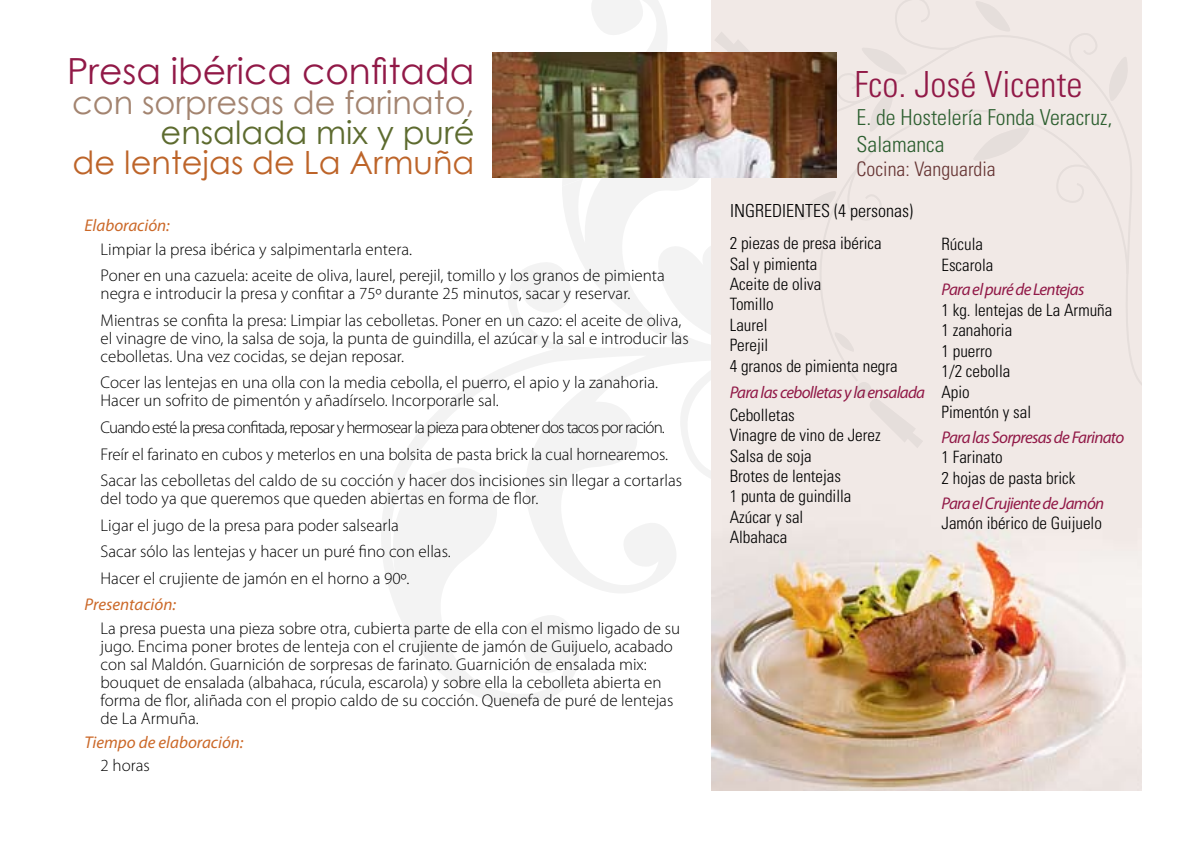
<style>
.page{position:relative;width:1191px;height:851px;background:#fff}
.page>*{position:absolute;margin:0;border:0;box-sizing:border-box;transform-origin:0 0}
.t1{font:36px "Century Gothic";color:#911947}
.t2{font:300 condensed 36px "Univers LT Std";color:#911947}
.t3{font:32px "Century Gothic";color:#a38470}
.t4{font:32px "Century Gothic";color:#bd6429}
.t5{font:32px "Century Gothic";color:#5d6b2f}
.t6{font:300 condensed 22px/26.4px "Univers LT Std";color:#2d5f30}
.t7{font:300 condensed 20px "Univers LT Std";color:#663433}
.t8{font:300 condensed 18px "Univers LT Std";color:#000}
.t9{font:300 17px/26.6px "Myriad Pro";color:#000}
.t10{font:300 condensed 17px/20.4px "Univers LT Std";color:#000}
.t11{font:italic 17px "Myriad Pro";letter-spacing:-.04em;color:#911947}
.t12{font:italic 17px "Myriad Pro";color:#cb6828}
</style>
<div class="page">
<svg style="left:381px;top:0;width:330px;height:705px"></svg>
<img style="left:711px;top:0;width:431px;height:790px">
<div style="left:802px;top:0;width:340px;height:389px;background:#f1e9e6"></div>
<svg style="left:974px;top:1px;width:37px;height:31px"></svg>
<svg style="left:1106px;top:55px;width:23px;height:48px"></svg>
<svg style="left:712px;top:30px;width:70px;height:22px;background:#eee6e3"></svg>
<div style="left:818px;top:109px;width:311px;height:275px;background:#f1e9e6"></div>
<svg style="left:798px;top:0;width:164px;height:226px;background:#eee6e3"></svg>
<svg style="left:834px;top:332px;width:20px;height:19px"></svg>
<div style="left:857px;top:383px;width:13px;height:13px;background:#e5dedb;border-radius:50%"></div>
<div style="left:856px;top:382px;width:15px;height:15px;border:2px solid #000;border-radius:50%"></div>
<svg style="left:870px;top:396px;width:54px;height:53px;background:#ede5e2"></svg>
<svg style="left:972px;top:125px;width:58px;height:37px;background:#ece4e1"></svg>
<img style="left:493px;top:52px;width:343px;height:125px">
<h1 class="t1" style="left:67px;top:49px;width:409px">Presa ibérica confitada</h1>
<h2 class="t3" style="left:72px;top:83px;width:404px">con sorpresas de farinato,</h2>
<h2 class="t5" style="left:160px;top:113px;width:315px">ensalada mix y puré</h2>
<h2 class="t4" style="left:73px;top:143px;width:403px">de lentejas de La Armuña</h2>
<p class="t12" style="left:85px;top:215px;width:87px">Elaboración:</p>
<p class="t9" style="left:101px;top:236px;width:566px">Limpiar la presa ibérica y salpimentarla entera.<br>Poner en una cazuela: aceite de oliva, laurel, perejil, tomillo y los granos de pimienta</p>
<p class="t9" style="left:101px;top:281px;width:582px">negra e introducir la presa y confitar a 75º durante 25 minutos, sacar y reservar.<br>Mientras se confita la presa: Limpiar las cebolletas. Poner en un cazo: el aceite de oliva,</p>
<p class="t9" style="left:101px;top:329px;width:589px;line-height:18px">el vinagre de vino, la salsa de soja, la punta de guindilla, el azúcar y la sal e introducir las cebolletas. Una vez cocidas, se dejan reposar.</p>
<p class="t9" style="left:101px;top:374px;width:559px;line-height:18px">Cocer las lentejas en una olla con la media cebolla, el puerro, el apio y la zanahoria.<br>Hacer un sofrito de pimentón y añadírselo. Incorporarle sal.</p>
<p class="t9" style="left:101px;top:414px;width:583px">Cuando esté la presa confitada, reposar y hermosear la pieza para obtener dos tacos por ración.<br>Freír el farinato en cubos y meterlos en una bolsita de pasta brick la cual hornearemos.<br>Sacar las cebolletas del caldo de su cocción y hacer dos incisiones sin llegar a cortarlas</p>
<p class="t9" style="left:101px;top:485px;width:439px">del todo ya que queremos que queden abiertas en forma de flor.<br>Ligar el jugo de la presa para poder salsearla<br>Sacar sólo las lentejas y hacer un puré fino con ellas.<br>Hacer el crujiente de jamón en el horno a 90º.</p>
<p class="t12" style="left:85px;top:594px;width:93px">Presentación:</p>
<p class="t9" style="left:101px;top:619px;width:581px;line-height:18px">La presa puesta una pieza sobre otra, cubierta parte de ella con el mismo ligado de su jugo. Encima poner brotes de lenteja con el crujiente de jamón de Guijuelo, acabado con sal Maldón. Guarnición de sorpresas de farinato. Guarnición de ensalada mix: bouquet de ensalada (albahaca, rúcula, escarola) y sobre ella la cebolleta abierta en forma de flor, aliñada con el propio caldo de su cocción. Quenefa de puré de lentejas de La Armuña.</p>
<p class="t12" style="left:85px;top:731px;width:160px">Tiempo de elaboración:</p>
<p class="t9" style="left:101px;top:752px;width:51px">2 horas</p>
<h1 class="t2" style="left:854px;top:62px;width:229px">Fco. José Vicente</h1>
<p class="t6" style="left:856px;top:104px;width:257px">E. de Hostelería Fonda Veracruz,<br>Salamanca</p>
<p class="t7" style="left:856px;top:156px;width:141px">Cocina: Vanguardia</p>
<p class="t8" style="left:730px;top:199px;width:184px">INGREDIENTES (4 personas)</p>
<p class="t10" style="left:729px;top:233px;width:169px">2 piezas de presa ibérica<br>Sal y pimienta<br>Aceite de oliva<br>Tomillo<br>Laurel<br>Perejil<br>4 granos de pimienta negra</p>
<p class="t11" style="left:729px;top:382px;width:197px">Para las cebolletas y la ensalada</p>
<p class="t10" style="left:729px;top:404px;width:152px">Cebolletas<br>Vinagre de vino de Jerez<br>Salsa de soja<br>Brotes de lentejas<br>1 punta de guindilla<br>Azúcar y sal<br>Albahaca</p>
<p class="t10" style="left:941px;top:234px;width:53px">Rúcula<br>Escarola</p>
<p class="t11" style="left:941px;top:279px;width:144px">Para el puré de Lentejas</p>
<p class="t10" style="left:941px;top:299px;width:172px">1 kg. lentejas de La Armuña<br>1 zanahoria<br>1 puerro<br>1/2 cebolla<br>Apio<br>Pimentón y sal</p>
<p class="t11" style="left:941px;top:426px;width:184px">Para las Sorpresas de Farinato</p>
<p class="t10" style="left:941px;top:447px;width:136px">1 Farinato<br>2 hojas de pasta brick</p>
<p class="t11" style="left:941px;top:492px;width:164px">Para el Crujiente de Jamón</p>
<p class="t10" style="left:941px;top:513px;width:162px">Jamón ibérico de Guijuelo</p>
</div>
